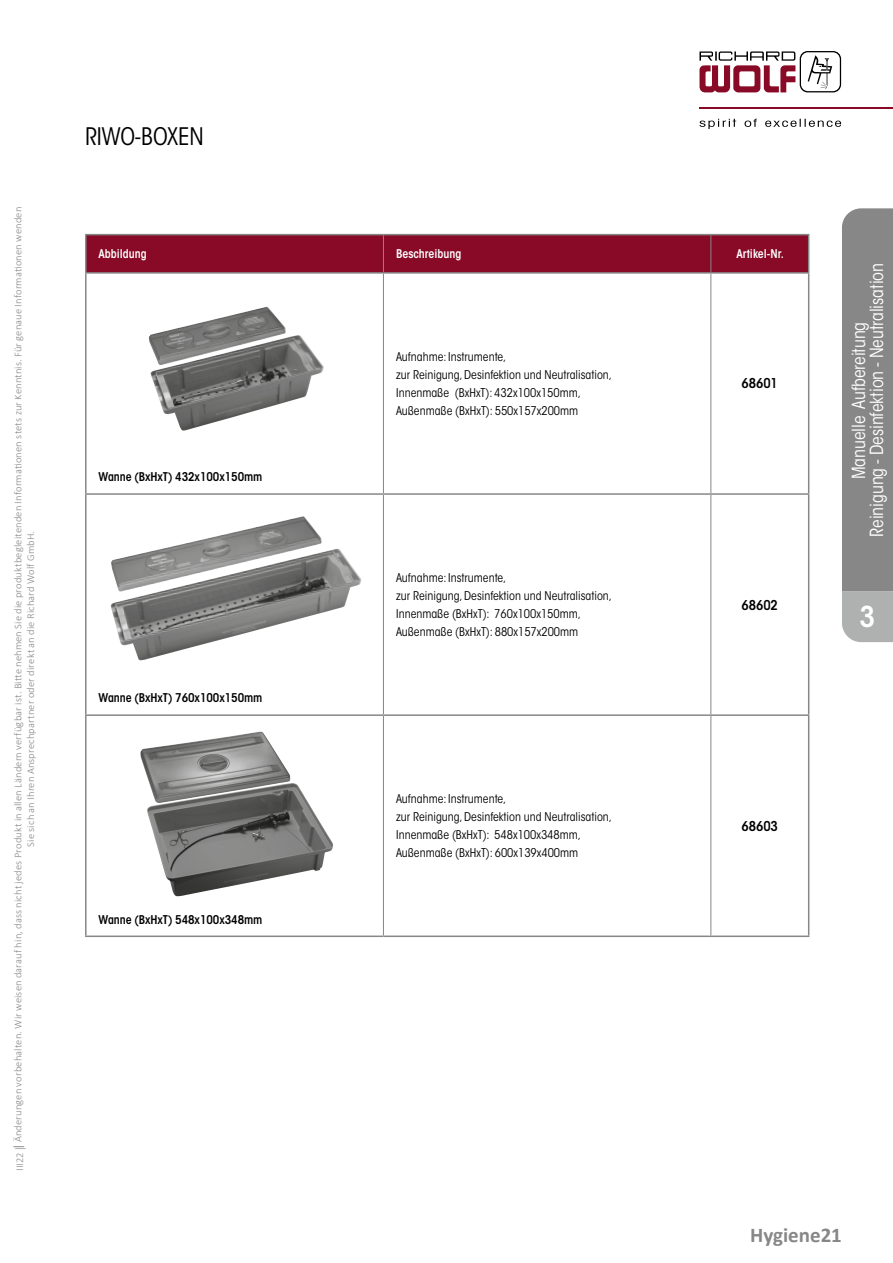
<style>
.page{position:relative;width:893px;height:1263px;background:#fff}
.page>*{position:absolute;margin:0;border:0;box-sizing:border-box;transform-origin:0 0}
.t1{font:600 condensed 28.5px "ITC Avant Garde Std";color:#fff}
.t2{font:condensed 24px "ITC Avant Garde Std";letter-spacing:-.005em;color:#000}
.t3{font:700 21px "Calibri";color:#878787}
.t4{font:condensed 18px/18px "ITC Avant Garde Std";letter-spacing:-.005em;color:#fff;text-align:center}
.t5{font:600 condensed 13.5px "ITC Avant Garde Std";letter-spacing:-.005em;color:#000}
.t6{font:condensed 12px/18px "ITC Avant Garde Std";color:#000}
.t7{font:600 condensed 12px "ITC Avant Garde Std";letter-spacing:-.005em;color:#000}
.t8{font:600 condensed 12px "ITC Avant Garde Std";color:#fff}
.t9{font:300 10.5px/12.6px "Calibri";letter-spacing:.015em;color:#878787;text-align:center}
.s1{font-family:"Adobe Garamond Pro";font-weight:400}
.s2{font-family:"Adobe Garamond Pro";font-weight:700}
</style>
<div class="page">
<svg style="left:699px;top:119px;width:142px;height:10px"></svg>
<svg style="left:699px;top:51px;width:142px;height:41px"></svg>
<hr style="left:699px;top:107px;width:194px;height:2px;background:#880a26">
<svg style="left:842px;top:208px;width:51px;height:434px;background:#8c8c8c"></svg>
<div style="left:87px;top:235px;width:721px;height:37px;background:#880a26"></div>
<hr style="left:85px;top:234px;width:298px;height:1px;background:#878787">
<hr style="left:85px;top:235px;width:2px;height:37px;background:#878787">
<hr style="left:711px;top:234px;width:98px;height:1px;background:#878787">
<hr style="left:808px;top:235px;width:1px;height:37px;background:#878787">
<hr style="left:85px;top:272px;width:298px;height:2px;background:#878787">
<hr style="left:85px;top:274px;width:2px;height:219px;background:#878787">
<hr style="left:711px;top:272px;width:98px;height:2px;background:#878787">
<hr style="left:808px;top:274px;width:1px;height:219px;background:#878787">
<hr style="left:85px;top:493px;width:298px;height:2px;background:#878787">
<hr style="left:85px;top:495px;width:2px;height:219px;background:#878787">
<hr style="left:711px;top:493px;width:98px;height:2px;background:#878787">
<hr style="left:808px;top:495px;width:1px;height:219px;background:#878787">
<hr style="left:85px;top:714px;width:298px;height:2px;background:#878787">
<hr style="left:85px;top:716px;width:2px;height:219px;background:#878787">
<hr style="left:711px;top:714px;width:98px;height:2px;background:#878787">
<hr style="left:808px;top:716px;width:1px;height:219px;background:#878787">
<hr style="left:85px;top:935px;width:298px;height:2px;background:#878787">
<hr style="left:711px;top:935px;width:98px;height:2px;background:#878787">
<hr style="left:383px;top:235px;width:1px;height:37px;background:#878787">
<hr style="left:710px;top:235px;width:1px;height:37px;background:#878787">
<hr style="left:383px;top:274px;width:1px;height:219px;background:#878787">
<hr style="left:710px;top:274px;width:1px;height:219px;background:#878787">
<hr style="left:383px;top:495px;width:1px;height:219px;background:#878787">
<hr style="left:710px;top:495px;width:1px;height:219px;background:#878787">
<hr style="left:383px;top:716px;width:1px;height:219px;background:#878787">
<hr style="left:710px;top:716px;width:1px;height:219px;background:#878787">
<hr style="left:383px;top:272px;width:328px;height:2px;background:#878787">
<hr style="left:383px;top:234px;width:328px;height:1px;background:#878787">
<hr style="left:383px;top:493px;width:328px;height:2px;background:#878787">
<hr style="left:383px;top:714px;width:328px;height:2px;background:#878787">
<hr style="left:383px;top:935px;width:328px;height:2px;background:#878787">
<img style="left:148px;top:307px;width:176px;height:124px">
<img style="left:111px;top:516px;width:250px;height:144px">
<img style="left:140px;top:732px;width:193px;height:165px">
<p class="t9" style="left:12px;top:1171px;width:965px;rotate:-90deg">III22 <span class="s1">|</span><span class="s2">|</span> Änderungen vorbehalten. Wir weisen darauf hin, dass nicht jedes Produkt in allen Ländern verfügbar ist. Bitte nehmen Sie die produktbegleitenden Informationen stets zur Kenntnis. Für genaue Informationen wenden<br>Sie sich an Ihren Ansprechpartner oder direkt an die Richard Wolf GmbH.</p>
<h2 class="t2" style="left:85px;top:122px;width:120px">RIWO-BOXEN</h2>
<p class="t8" style="left:99px;top:246px;width:50px">Abbildung</p>
<p class="t8" style="left:396px;top:246px;width:67px">Beschreibung</p>
<p class="t8" style="left:737px;top:246px;width:49px">Artikel-Nr.</p>
<p class="t7" style="left:99px;top:469px;width:165px">Wanne (BxHxT) 432x100x150mm</p>
<p class="t7" style="left:99px;top:690px;width:165px">Wanne (BxHxT) 760x100x150mm</p>
<p class="t7" style="left:99px;top:912px;width:165px">Wanne (BxHxT) 548x100x348mm</p>
<p class="t6" style="left:396px;top:348px;width:217px">Aufnahme: Instrumente,<br>zur Reinigung, Desinfektion und Neutralisation, Innenmaße (BxHxT): 432x100x150mm, Außenmaße (BxHxT): 550x157x200mm</p>
<p class="t6" style="left:396px;top:569px;width:217px">Aufnahme: Instrumente,<br>zur Reinigung, Desinfektion und Neutralisation, Innenmaße (BxHxT): 760x100x150mm, Außenmaße (BxHxT): 880x157x200mm</p>
<p class="t6" style="left:396px;top:790px;width:217px">Aufnahme: Instrumente,<br>zur Reinigung, Desinfektion und Neutralisation, Innenmaße (BxHxT): 548x100x348mm, Außenmaße (BxHxT): 600x139x400mm</p>
<p class="t5" style="left:742px;top:375px;width:38px">68601</p>
<p class="t5" style="left:742px;top:596px;width:38px">68602</p>
<p class="t5" style="left:742px;top:817px;width:38px">68603</p>
<h3 class="t4" style="left:850px;top:537px;width:275px;rotate:-90deg">Manuelle Aufbereitung<br>Reinigung - Desinfektion - Neutralisation</h3>
<h1 class="t1" style="left:859px;top:599px;width:17px">3</h1>
<h3 class="t3" style="left:750px;top:1220px;width:93px">Hygiene21</h3>
</div>
